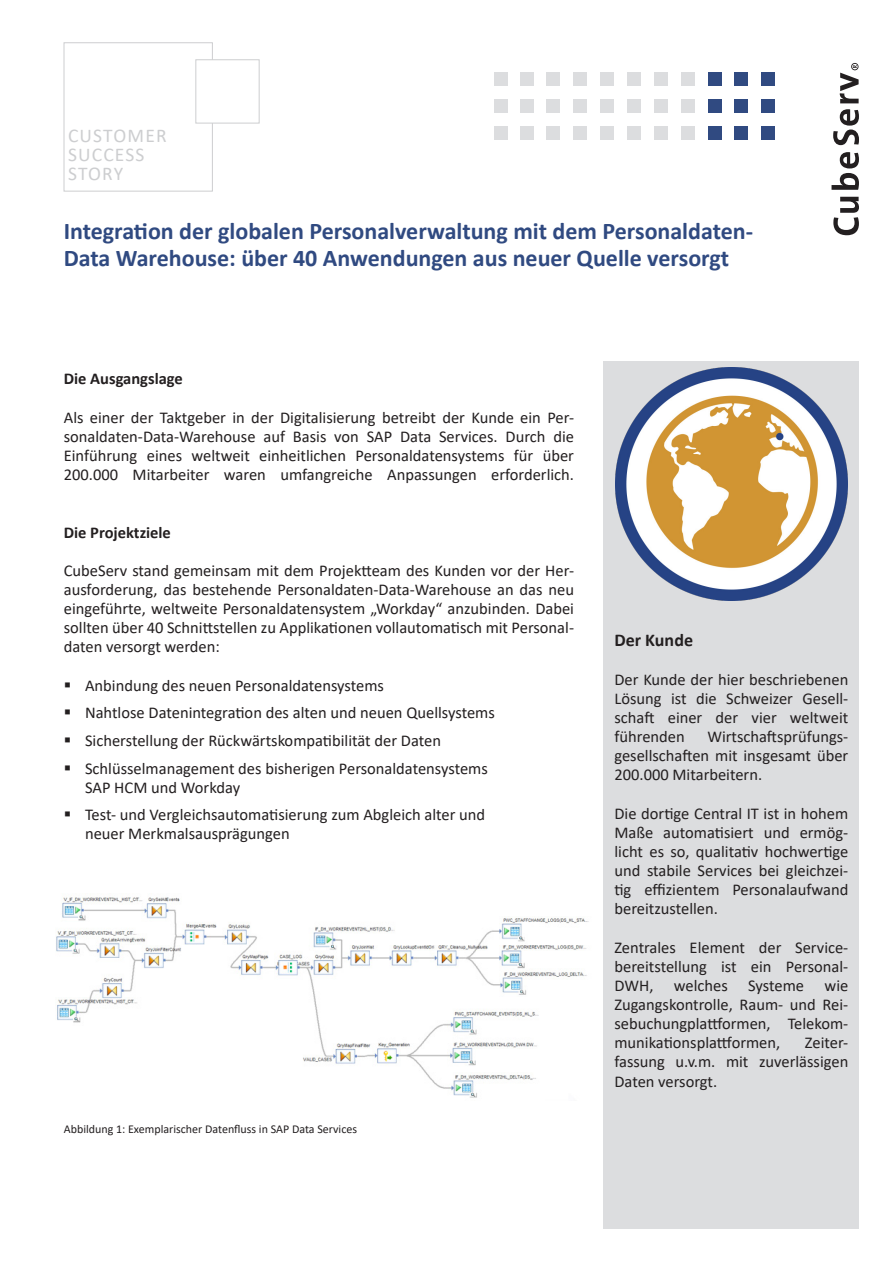
<style>
.page{position:relative;width:893px;height:1263px;background:#fff}
.page>*{position:absolute;margin:0;border:0;box-sizing:border-box;transform-origin:0 0}
.Haupttitel{font:700 24px/27px "Calibri";color:#304a81}
.t1{font:19.5px/19.2px "Calibri";letter-spacing:.06em;color:#cdced0}
.Untertitel{font:700 18px "Calibri";color:#231f20}
.Grundschrift_Cube_Se{font:16.5px/19.2px "Calibri";color:#231f20;text-align:justify}
.Grundschrift{font:16.5px/19.2px "Calibri";color:#231f20;text-align:justify}
.Grundschrift-2{font:700 16.5px "Calibri";color:#231f20}
.Bildlegenden{font:12px "Calibri";color:#231f20}
</style>
<div class="page">
<div style="left:546px;top:73px;width:14px;height:13px;background:#dcdddf"></div>
<div style="left:573px;top:73px;width:14px;height:13px;background:#dcdddf"></div>
<div style="left:600px;top:73px;width:14px;height:13px;background:#dcdddf"></div>
<div style="left:627px;top:73px;width:14px;height:13px;background:#dcdddf"></div>
<div style="left:654px;top:73px;width:14px;height:13px;background:#dcdddf"></div>
<div style="left:681px;top:73px;width:14px;height:13px;background:#dcdddf"></div>
<div style="left:546px;top:100px;width:14px;height:13px;background:#dcdddf"></div>
<div style="left:573px;top:100px;width:14px;height:13px;background:#dcdddf"></div>
<div style="left:600px;top:100px;width:14px;height:13px;background:#dcdddf"></div>
<div style="left:627px;top:100px;width:14px;height:13px;background:#dcdddf"></div>
<div style="left:654px;top:100px;width:14px;height:13px;background:#dcdddf"></div>
<div style="left:681px;top:100px;width:14px;height:13px;background:#dcdddf"></div>
<div style="left:546px;top:127px;width:14px;height:13px;background:#dcdddf"></div>
<div style="left:573px;top:127px;width:14px;height:13px;background:#dcdddf"></div>
<div style="left:520px;top:73px;width:14px;height:13px;background:#dcdddf"></div>
<div style="left:520px;top:100px;width:14px;height:13px;background:#dcdddf"></div>
<div style="left:520px;top:127px;width:14px;height:13px;background:#dcdddf"></div>
<div style="left:495px;top:73px;width:13px;height:13px;background:#dcdddf"></div>
<div style="left:495px;top:100px;width:13px;height:13px;background:#dcdddf"></div>
<div style="left:495px;top:127px;width:13px;height:13px;background:#dcdddf"></div>
<div style="left:600px;top:127px;width:14px;height:13px;background:#dcdddf"></div>
<div style="left:627px;top:127px;width:14px;height:13px;background:#dcdddf"></div>
<div style="left:654px;top:127px;width:14px;height:13px;background:#dcdddf"></div>
<div style="left:681px;top:127px;width:14px;height:13px;background:#dcdddf"></div>
<div style="left:708px;top:73px;width:13px;height:13px;background:#304a81"></div>
<div style="left:735px;top:73px;width:13px;height:13px;background:#304a81"></div>
<div style="left:762px;top:73px;width:13px;height:13px;background:#304a81"></div>
<div style="left:708px;top:100px;width:13px;height:13px;background:#304a81"></div>
<div style="left:735px;top:100px;width:13px;height:13px;background:#304a81"></div>
<div style="left:762px;top:100px;width:13px;height:13px;background:#304a81"></div>
<div style="left:708px;top:127px;width:13px;height:13px;background:#304a81"></div>
<div style="left:735px;top:127px;width:13px;height:13px;background:#304a81"></div>
<div style="left:762px;top:127px;width:13px;height:13px;background:#304a81"></div>
<svg style="left:833px;top:197px;width:26px;height:38px"></svg>
<svg style="left:831px;top:152px;width:28px;height:38px"></svg>
<svg style="left:833px;top:109px;width:26px;height:36px"></svg>
<svg style="left:839px;top:63px;width:20px;height:40px"></svg>
<div style="left:604px;top:361px;width:255px;height:868px;background:#dcdddf"></div>
<div style="left:64px;top:43px;width:149px;height:148px;border:1px solid #cdced0"></div>
<div style="left:196px;top:60px;width:63px;height:63px;background:#fff;border:1px solid #cdced0"></div>
<img style="left:615px;top:368px;width:233px;height:232px">
<img style="left:56px;top:897px;width:533px;height:201px">
<p class="t1" style="left:68px;top:126px;width:100px">CUSTOMER<br>SUCCESS<br>STORY</p>
<p class="Haupttitel" style="left:64px;top:217px;width:691px">Integration der globalen Personalverwaltung mit dem Personaldaten-<br>Data Warehouse: über 40 Anwendungen aus neuer Quelle versorgt</p>
<p class="Grundschrift-2" style="left:64px;top:367px;width:121px">Die Ausgangslage</p>
<p class="Grundschrift" style="left:64px;top:407px;width:512px">Als einer der Taktgeber in der Digitalisierung betreibt der Kunde ein Per&shy;sonaldaten-Data-Warehouse auf Basis von SAP Data Services. Durch die Einführung eines weltweit einheitlichen Personaldatensystems für über 200.000 Mitarbeiter waren umfangreiche Anpassungen erforderlich.</p>
<p class="Grundschrift-2" style="left:64px;top:520px;width:109px">Die Projektziele</p>
<p class="Grundschrift_Cube_Se" style="left:64px;top:560px;width:512px">CubeServ stand gemeinsam mit dem Projektteam des Kunden vor der Her&shy;ausforderung, das bestehende Personaldaten-Data-Warehouse an das neu eingeführte, weltweite Personaldatensystem „Workday“ anzubinden. Dabei sollten über 40 Schnittstellen zu Applikationen vollautomatisch mit Personal&shy;daten versorgt werden:</p>
<p class="Grundschrift_Cube_Se" style="left:85px;top:675px;width:301px">Anbindung des neuen Personaldatensystems</p>
<p class="Grundschrift_Cube_Se" style="left:85px;top:703px;width:411px">Nahtlose Datenintegration des alten und neuen Quellsystems</p>
<p class="Grundschrift_Cube_Se" style="left:85px;top:730px;width:357px">Sicherstellung der Rückwärtskompatibilität der Daten</p>
<p class="Grundschrift_Cube_Se" style="left:85px;top:758px;width:404px">Schlüsselmanagement des bisherigen Personaldatensystems<br>SAP HCM und Workday</p>
<p class="Grundschrift_Cube_Se" style="left:85px;top:805px;width:402px">Test- und Vergleichsautomatisierung zum Abgleich alter und neuer Merkmalsausprägungen</p>
<p class="Bildlegenden" style="left:64px;top:1121px;width:295px">Abbildung 1: Exemplarischer Datenfluss in SAP Data Services</p>
<p class="Untertitel" style="left:614px;top:628px;width:80px">Der Kunde</p>
<p class="Grundschrift_Cube_Se" style="left:614px;top:669px;width:235px">Der Kunde der hier beschriebenen Lösung ist die Schweizer Gesell&shy;schaft einer der vier weltweit führenden</p>
<p class="Grundschrift_Cube_Se" style="left:614px;top:727px;width:235px;text-indent:93px">Wirtschaftsprüfungs&shy;gesellschaften mit insgesamt über 200.000 Mitarbeitern.</p>
<p class="Grundschrift_Cube_Se" style="left:614px;top:803px;width:235px">Die dortige Central IT ist in hohem Maße automatisiert und ermög&shy;licht es so, qualitativ hochwertige und stabile Services bei gleichzei&shy;tig effizientem Personalaufwand bereitzustellen.</p>
<p class="Grundschrift_Cube_Se" style="left:614px;top:937px;width:235px">Zentrales Element der Service&shy;bereitstellung ist ein Personal-DWH, welches Systeme wie Zugangskontrolle, Raum- und Rei&shy;sebuchungplattformen, Telekom&shy;munikationsplattformen,</p>
<p class="Grundschrift_Cube_Se" style="left:614px;top:1033px;width:235px;text-indent:191px">Zeiter&shy;fassung u.v.m. mit zuverlässigen Daten versorgt.</p>
</div>
